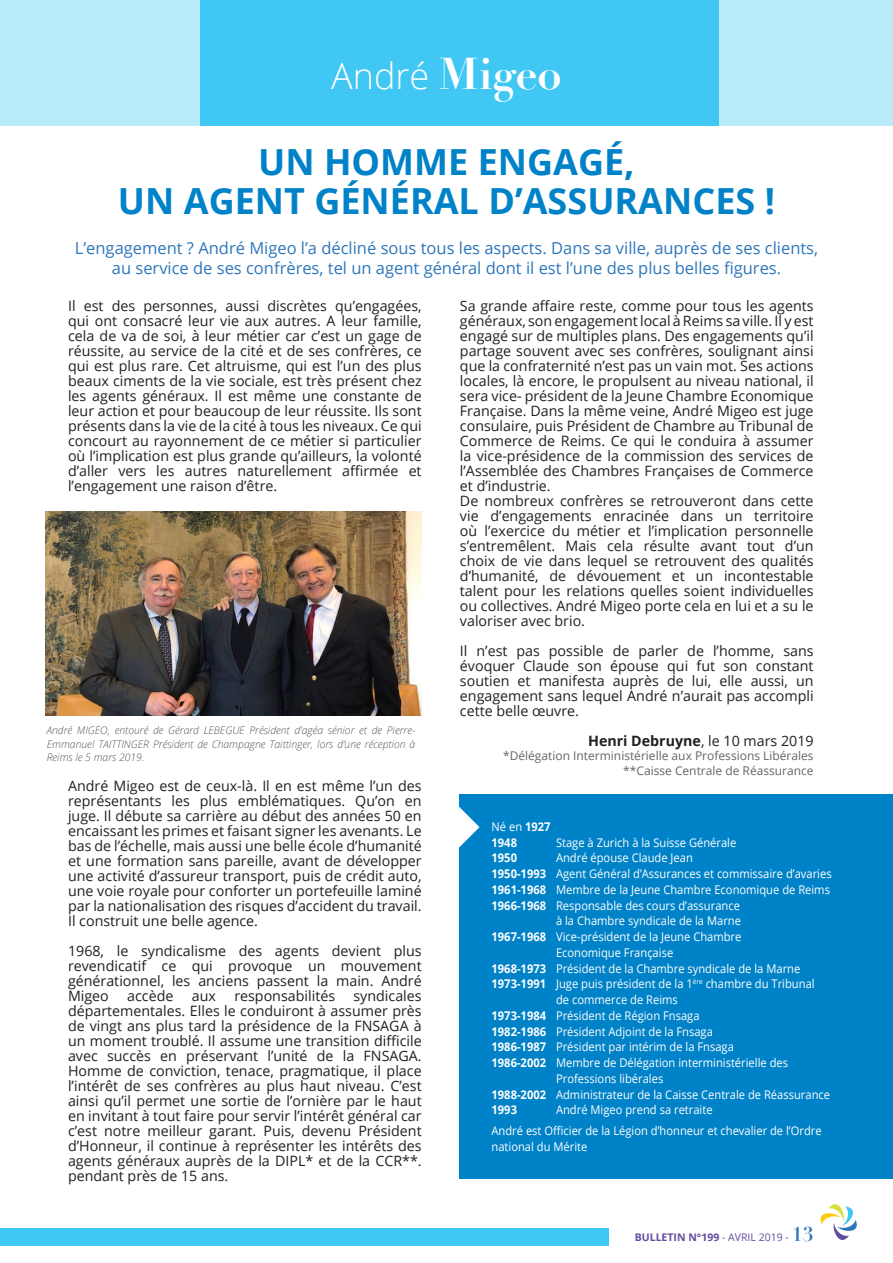
<style>
.page{position:relative;width:893px;height:1263px;background:#fff}
.page>*{position:absolute;margin:0;border:0;box-sizing:border-box;transform-origin:0 0}
.t1{font:700 36px "Open Sans";color:#0082c8}
.t2{font:300 36px "Open Sans";color:#fff}
.t3{font:16.5px/19.8px "Open Sans";color:#2e76bc;text-align:center}
.t4{font:14.25px/15px "Open Sans";color:#231f20;text-align:justify}
.t5{font:700 14.25px "Open Sans";color:#231f20}
.t6{font:12px/15.8px "Open Sans";color:#fff;scale:.93 1}
.t7{font:12px "Open Sans";color:#656568}
.t8{font:700 12px "Open Sans";color:#fff;scale:.93 1}
.t9{font:italic 300 10.5px/13.5px "Open Sans";color:#57585a;text-align:justify}
.t10{font:700 10.5px "Open Sans";color:#634c9f}
.s1{font-family:"Didot";font-weight:700;font-size:43.5px}
.s2{font-weight:400}
.s3{font-weight:700}
.s4{font-family:"Didot";font-size:19.5px;color:#2e76bc}
</style>
<div class="page">
<svg style="left:821px;top:1204px;width:36px;height:36px"></svg>
<div style="left:459px;top:794px;width:434px;height:385px;background:#0082c8"></div>
<svg style="left:0;top:0;width:893px;height:126px;background:#73d6f6"></svg>
<div style="left:0;top:1228px;width:608px;height:18px;background:#40c7f4"></div>
<img style="left:45px;top:511px;width:377px;height:204px">
<svg style="left:459px;top:807px;width:20px;height:40px"></svg>
<p class="t2" style="left:331px;top:51px;width:232px">André <span class="s1">Migeo</span></p>
<p class="t1" style="left:258px;top:136px;width:378px">UN HOMME ENGAGÉ,</p>
<p class="t1" style="left:118px;top:175px;width:658px">UN AGENT GÉNÉRAL D’ASSURANCES !</p>
<p class="t3" style="left:75px;top:238px;width:745px">L’engagement ? André Migeo l’a décliné sous tous les aspects. Dans sa ville, auprès de ses clients, au service de ses confrères, tel un agent général dont il est l’une des plus belles figures.</p>
<p class="t4" style="left:68px;top:298px;width:355px">Il est des personnes, aussi discrètes qu’engagées, qui ont consacré leur vie aux autres. A leur famille, cela de va de soi, à leur métier car c’est un gage de réussite, au service de la cité et de ses confrères, ce qui est plus rare. Cet altruisme, qui est l’un des plus beaux ciments de la vie sociale, est très présent chez les agents généraux. Il est même une constante de leur action et pour beaucoup de leur réussite. Ils sont présents dans la vie de la cité à tous les niveaux. Ce qui concourt au rayonnement de ce métier si particulier où l’implication est plus grande qu’ailleurs, la volonté d’aller vers les autres naturellement affirmée et l’engagement une raison d’être.</p>
<p class="t9" style="left:47px;top:723px;width:370px">André MIGEO, entouré de Gérard LEBEGUE Président d’agéa sénior et de Pierre-Emmanuel TAITTINGER Président de Champagne Taittinger, lors d’une réception à Reims le 5 mars 2019.</p>
<p class="t4" style="left:68px;top:778px;width:355px">André Migeo est de ceux-là. Il en est même l’un des représentants les plus emblématiques. Qu’on en juge. Il débute sa carrière au début des années 50 en encaissant les primes et faisant signer les avenants. Le bas de l’échelle, mais aussi une belle école d’humanité et une formation sans pareille, avant de développer une activité d’assureur transport, puis de crédit auto, une voie royale pour conforter un portefeuille laminé par la nationalisation des risques d’accident du travail.<br>Il construit une belle agence.</p>
<p class="t4" style="left:68px;top:943px;width:355px">1968, le syndicalisme des agents devient plus revendicatif ce qui provoque un mouvement générationnel, les anciens passent la main. André Migeo</p>
<p class="t4" style="left:127px;top:988px;width:48px">accède</p>
<p class="t4" style="left:192px;top:988px;width:26px">aux</p>
<p class="t4" style="left:234px;top:988px;width:102px">responsabilités</p>
<p class="t4" style="left:68px;top:988px;width:355px;text-indent:285px">syndicales départementales. Elles le conduiront à assumer près de vingt ans plus tard la présidence de la FNSAGA à un moment troublé. Il assume une transition difficile avec succès en préservant l’unité de la FNSAGA.<br>Homme de conviction, tenace, pragmatique, il place l’intérêt de ses confrères au plus haut niveau. C’est ainsi qu’il permet une sortie de l’ornière par le haut en invitant à tout faire pour servir l’intérêt général car c’est notre meilleur garant. Puis, devenu Président d’Honneur, il continue à représenter les intérêts des agents généraux auprès de la DIPL* et de la CCR**. pendant près de 15 ans.</p>
<p class="t4" style="left:460px;top:298px;width:355px">Sa grande affaire reste, comme pour tous les agents généraux, son engagement local à Reims sa ville. Il y est engagé sur de multiples plans. Des engagements qu’il partage souvent avec ses confrères, soulignant ainsi que la confraternité n’est pas un vain mot. Ses actions locales, là encore, le propulsent au niveau national, il sera vice- président de la Jeune Chambre Economique Française. Dans la même veine, André Migeo est juge consulaire, puis Président de Chambre au Tribunal de Commerce de Reims. Ce qui le conduira à assumer la vice-présidence de la commission des services de l’Assemblée des Chambres Françaises de Commerce et d’industrie.</p>
<p class="t4" style="left:460px;top:493px;width:355px">De nombreux confrères se retrouveront dans cette vie d’engagements enracinée dans un territoire où l’exercice du métier et l’implication personnelle s’entremêlent. Mais cela résulte avant tout d’un choix de vie dans lequel se retrouvent des qualités d’humanité, de dévouement et un incontestable talent pour les relations quelles soient individuelles ou collectives. André Migeo porte cela en lui et a su le valoriser avec brio.</p>
<p class="t4" style="left:460px;top:643px;width:355px">Il n’est pas possible de parler de l’homme, sans évoquer Claude son épouse qui fut son constant soutien et manifesta auprès de lui, elle aussi, un engagement sans lequel André n’aurait pas accompli cette belle œuvre.</p>
<p class="t5" style="left:588px;top:731px;width:227px">Henri Debruyne<span class="s2">, le 10 mars 2019</span></p>
<p class="t7" style="left:503px;top:747px;width:312px">*Délégation Interministérielle aux Professions Libérales</p>
<p class="t7" style="left:623px;top:762px;width:192px">**Caisse Centrale de Réassurance</p>
<p class="t6" style="left:492px;top:818px;width:65px">Né en <span class="s3">1927</span></p>
<p class="t8" style="left:492px;top:834px;width:29px">1948</p>
<p class="t6" style="left:556px;top:834px;width:195px">Stage à Zurich à la Suisse Générale</p>
<p class="t8" style="left:492px;top:849px;width:29px">1950</p>
<p class="t6" style="left:556px;top:850px;width:149px">André épouse Claude Jean</p>
<p class="t6" style="left:492px;top:866px;width:367px"><span class="s3">1950-1993</span> Agent Général d’Assurances et commissaire d’avaries</p>
<p class="t6" style="left:492px;top:881px;width:365px"><span class="s3">1961-1968</span> Membre de la Jeune Chambre Economique de Reims</p>
<p class="t6" style="left:492px;top:897px;width:269px"><span class="s3">1966-1968</span> Responsable des cours d’assurance</p>
<p class="t6" style="left:556px;top:913px;width:200px">à la Chambre syndicale de la Marne</p>
<p class="t6" style="left:492px;top:929px;width:270px"><span class="s3">1967-1968</span> Vice-président de la Jeune Chambre</p>
<p class="t6" style="left:556px;top:944px;width:128px">Economique Française</p>
<p class="t6" style="left:492px;top:960px;width:334px"><span class="s3">1968-1973</span> Président de la Chambre syndicale de la Marne</p>
<p class="t6" style="left:492px;top:976px;width:349px"><span class="s3">1973-1991</span> Juge puis président de la 1<sup>ère</sup> chambre du Tribunal</p>
<p class="t6" style="left:556px;top:992px;width:132px">de commerce de Reims</p>
<p class="t6" style="left:492px;top:1007px;width:225px"><span class="s3">1973-1984</span> Président de Région Fnsaga</p>
<p class="t6" style="left:492px;top:1023px;width:240px"><span class="s3">1982-1986</span> Président Adjoint de la Fnsaga</p>
<p class="t6" style="left:492px;top:1039px;width:262px"><span class="s3">1986-1987</span> Président par intérim de la Fnsaga</p>
<p class="t6" style="left:492px;top:1055px;width:320px"><span class="s3">1986-2002</span> Membre de Délégation interministérielle des</p>
<p class="t6" style="left:556px;top:1070px;width:117px">Professions libérales</p>
<p class="t6" style="left:492px;top:1086px;width:365px"><span class="s3">1988-2002</span> Administrateur de la Caisse Centrale de Réassurance</p>
<p class="t8" style="left:492px;top:1101px;width:29px">1993</p>
<p class="t6" style="left:556px;top:1102px;width:170px">André Migeo prend sa retraite</p>
<p class="t6" style="left:492px;top:1123px;width:357px">André est Officier de la Légion d’honneur et chevalier de l’Ordre national du Mérite</p>
<p class="t10" style="left:635px;top:1230px;width:180px">BULLETIN N°199 <span class="s2">- AVRIL 2019 -</span> <span class="s4">13</span></p>
</div>
